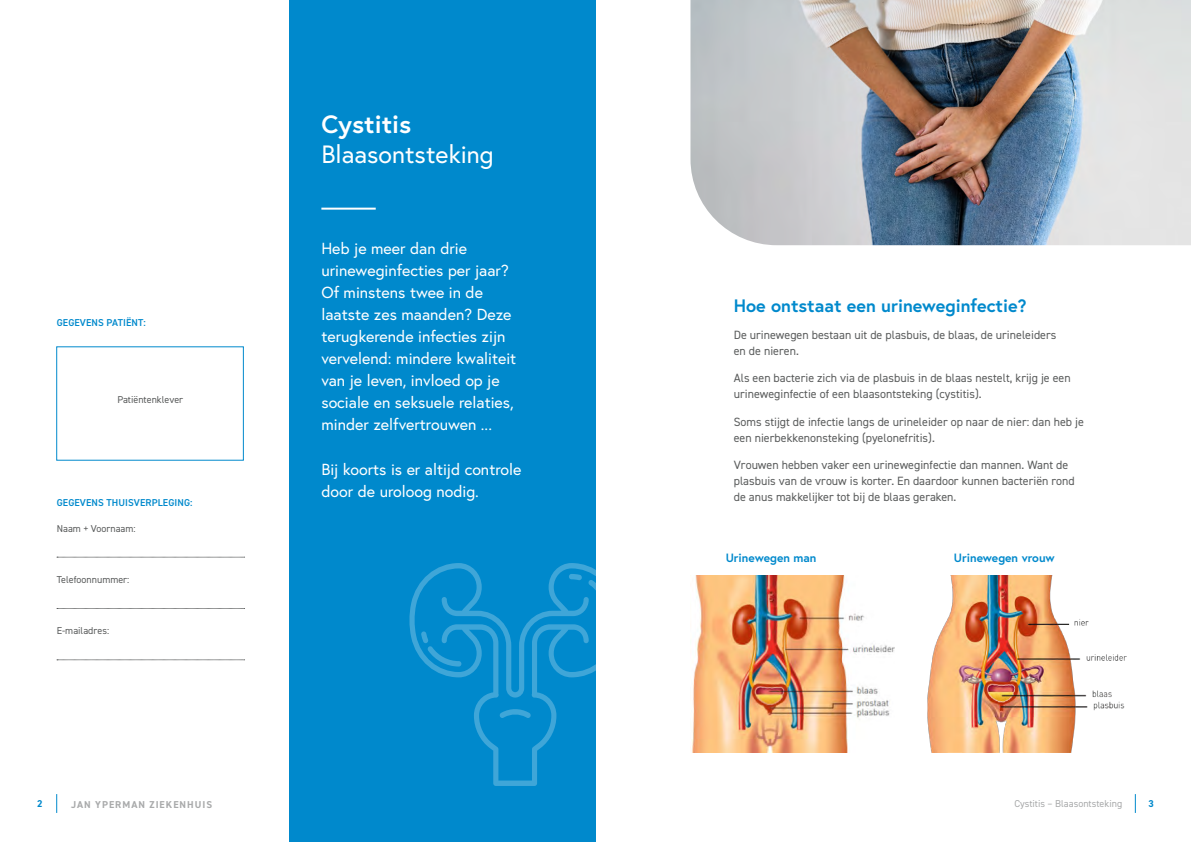
<style>
.page{position:relative;width:1191px;height:842px;background:#fff}
.page>*{position:absolute;margin:0;border:0;box-sizing:border-box;transform-origin:0 0}
.t1{font:25px "Europa";color:#fff}
.t2{font:700 25px "Europa";color:#fff}
.t3{font:700 18px "Europa";color:#0089cc}
.t4{font:16px/22px "Europa";color:#fff}
.t5{font:12px/16px "DIN2014";color:#5a5c5c}
.t6{font:700 12px "Europa";color:#0089cc}
.t7{font:10px "DIN2014";color:#5a5c5c}
.t8{font:600 10px "DIN2014";letter-spacing:.01em;color:#0089cc}
.t9{font:10px "DIN2014";color:#a9aaab}
.t10{font:700 10px "DIN2014";letter-spacing:.1em;color:#a9aaab}
.t11{font:700 10px "DIN2014";color:#0089cc}
</style>
<div class="page">
<div style="left:289px;top:0;width:306px;height:842px;background:#0089cc"></div>
<svg style="left:409px;top:563px;width:187px;height:223px"></svg>
<svg style="left:588px;top:579px;width:8px;height:30px"></svg>
<svg style="left:569px;top:574px;width:13px;height:6px"></svg>
<svg style="left:499px;top:708px;width:32px;height:10px"></svg>
<svg style="left:56px;top:794px;width:1px;height:19px"></svg>
<svg style="left:1134px;top:794px;width:1px;height:19px"></svg>
<hr style="left:321px;top:208px;width:55px;height:2px;background:#fff">
<svg style="left:57px;top:557px;width:188px;height:1px"></svg>
<svg style="left:57px;top:608px;width:188px;height:1px"></svg>
<svg style="left:57px;top:660px;width:188px;height:1px"></svg>
<div style="left:56px;top:346px;width:188px;height:115px;border:1px solid #0089cc"></div>
<img style="left:692px;top:575px;width:202px;height:178px">
<img style="left:927px;top:575px;width:199px;height:177px">
<img style="left:690px;top:0;width:501px;height:245px">
<p class="t8" style="left:57px;top:316px;width:90px">GEGEVENS PATIËNT:</p>
<p class="t7" style="left:117px;top:394px;width:67px">Patiëntenklever</p>
<p class="t8" style="left:57px;top:496px;width:137px">GEGEVENS THUISVERPLEGING:</p>
<p class="t7" style="left:57px;top:522px;width:80px">Naam + Voornaam:</p>
<p class="t7" style="left:57px;top:573px;width:74px">Telefoonnummer:</p>
<p class="t7" style="left:57px;top:625px;width:54px">E-mailadres:</p>
<h1 class="t2" style="left:321px;top:107px;width:91px">Cystitis</h1>
<h1 class="t1" style="left:321px;top:138px;width:174px">Blaasontsteking</h1>
<p class="t4" style="left:321px;top:237px;width:196px">Heb je meer dan drie urineweginfecties per jaar?<br>Of minstens twee in de laatste zes maanden? Deze terugkerende infecties zijn vervelend: mindere kwaliteit van je leven, invloed op je sociale en seksuele relaties, minder zelfvertrouwen ...</p>
<h3 class="t4" style="left:321px;top:458px;width:202px">Bij koorts is er altijd controle door de uroloog nodig.</h3>
<h2 class="t3" style="left:733px;top:293px;width:294px">Hoe ontstaat een urineweginfectie?</h2>
<p class="t5" style="left:733px;top:327px;width:324px">De urinewegen bestaan uit de plasbuis, de blaas, de urineleiders en de nieren.</p>
<p class="t5" style="left:733px;top:370px;width:338px">Als een bacterie zich via de plasbuis in de blaas nestelt, krijg je een urineweginfectie of een blaasontsteking (cystitis).</p>
<p class="t5" style="left:733px;top:413px;width:351px">Soms stijgt de infectie langs de urineleider op naar de nier: dan heb je een nierbekkenonsteking (pyelonefritis).</p>
<p class="t5" style="left:733px;top:457px;width:342px">Vrouwen hebben vaker een urineweginfectie dan mannen. Want de plasbuis van de vrouw is korter. En daardoor kunnen bacteriën rond de anus makkelijker tot bij de blaas geraken.</p>
<p class="t6" style="left:725px;top:549px;width:92px">Urinewegen man</p>
<p class="t6" style="left:954px;top:549px;width:102px">Urinewegen vrouw</p>
<p class="t11" style="left:37px;top:797px;width:7px">2</p>
<p class="t10" style="left:71px;top:797px;width:143px">JAN YPERMAN ZIEKENHUIS</p>
<p class="t9" style="left:1014px;top:797px;width:109px">Cystitis – Blaasontsteking</p>
<p class="t11" style="left:1148px;top:797px;width:7px">3</p>
</div>
